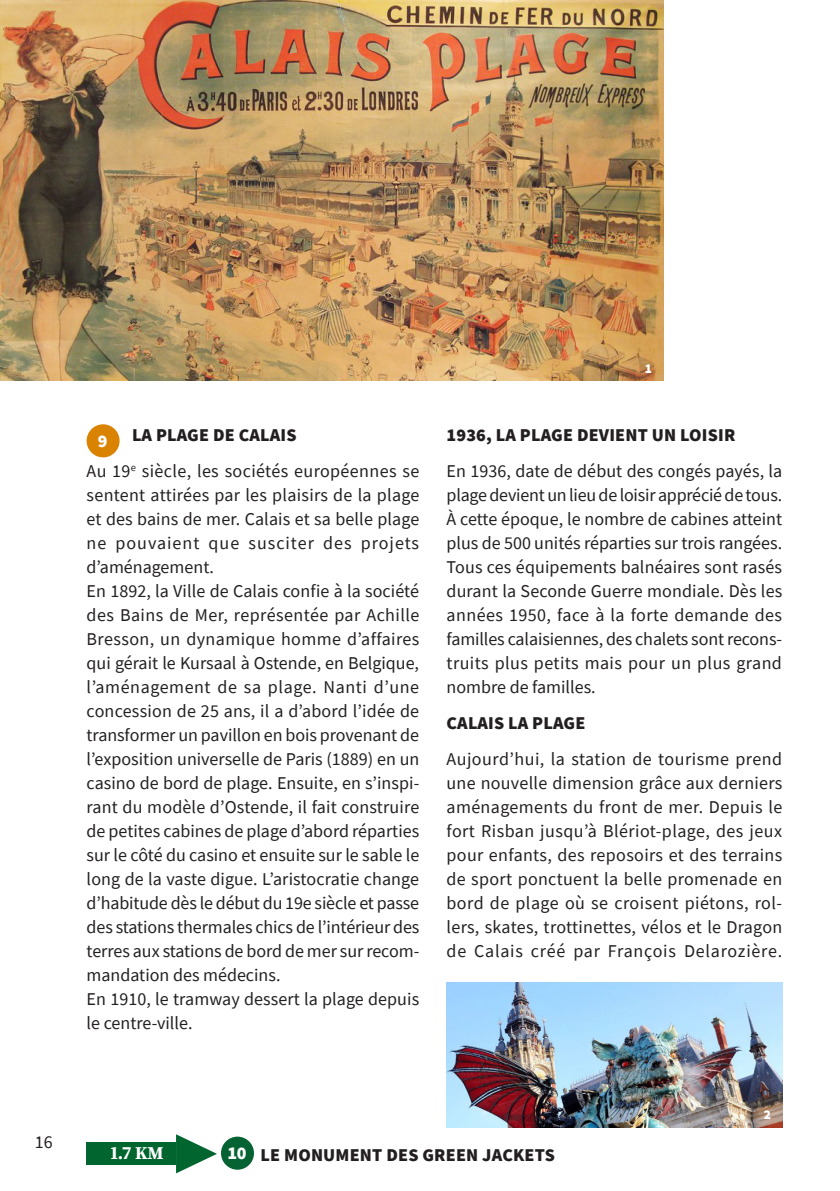
<style>
.page{position:relative;width:840px;height:1191px;background:#fff}
.page>*{position:absolute;margin:0;border:0;box-sizing:border-box;transform-origin:0 0}
.t1{font:18px/24px "Source Sans Pro";letter-spacing:.005em;color:#231f20}
.t2{font:900 18px "Source Sans Pro";letter-spacing:.01em;color:#231f20}
.t3{font:18px "Source Serif Variable";color:#fff}
.t4{font:900 18px "Source Sans Pro";color:#fff}
.t5{font:900 13.4px "Source Sans Pro";color:#fff}
.s1{font-weight:900}
</style>
<div class="page">
<div style="left:86px;top:1142px;width:90px;height:22px;background:#00652e"></div>
<svg style="left:176px;top:1134px;width:41px;height:39px"></svg>
<img style="left:0;top:0;width:662px;height:381px">
<div style="left:87px;top:424px;width:32px;height:33px;background:#d98300;border-radius:50%"></div>
<div style="left:221px;top:1136px;width:33px;height:33px;background:#056333;border-radius:50%"></div>
<img style="left:446px;top:982px;width:335px;height:145px">
<p class="t1" style="left:35px;top:1130px;width:20px">16</p>
<p class="t1" style="left:87px;top:417px;width:334px;line-height:36px;text-indent:45px"><span class="s1">LA PLAGE DE CALAIS<br></span>Au 19<sup>e</sup> siècle, les sociétés européennes se</p>
<p class="t1" style="left:87px;top:483px;width:334px">sentent attirées par les plaisirs de la plage et des bains de mer. Calais et sa belle plage ne pouvaient que susciter des projets d’aménagement.<br>En 1892, la Ville de Calais confie à la société des Bains de Mer, représentée par Achille Bresson, un dynamique homme d’affaires qui gérait le Kursaal à Ostende, en Belgique, l’aménagement de sa plage. Nanti d’une concession de 25 ans, il a d’abord l’idée de transformer un pavillon en bois provenant de l’exposition universelle de Paris (1889) en un casino de bord de plage. Ensuite, en s’inspi&shy;rant du modèle d’Ostende, il fait construire de petites cabines de plage d’abord réparties sur le côté du casino et ensuite sur le sable le long de la vaste digue. L’aristocratie change d’habitude dès le début du 19e siècle et passe des stations thermales chics de l’intérieur des terres aux stations de bord de mer sur recom&shy;mandation des médecins.<br>En 1910, le tramway dessert la plage depuis le centre-ville.</p>
<p class="t4" style="left:98px;top:430px;width:11px">9</p>
<p class="t5" style="left:644px;top:361px;width:9px">1</p>
<p class="t2" style="left:446px;top:424px;width:290px">1936, LA PLAGE DEVIENT UN LOISIR</p>
<p class="t1" style="left:446px;top:459px;width:337px;text-align:justify">En 1936, date de début des congés payés, la plage devient un lieu de loisir apprécié de tous.<br>À cette époque, le nombre de cabines atteint plus de 500 unités réparties sur trois rangées.<br>Tous ces équipements balnéaires sont rasés durant la Seconde Guerre mondiale. Dès les années 1950, face à la forte demande des familles calaisiennes, des chalets sont recons&shy;truits plus petits mais pour un plus grand nombre de familles.</p>
<p class="t2" style="left:446px;top:712px;width:140px">CALAIS LA PLAGE</p>
<p class="t1" style="left:446px;top:747px;width:337px;text-align:justify">Aujourd’hui, la station de tourisme prend une nouvelle dimension grâce aux derniers aménagements du front de mer. Depuis le fort Risban jusqu’à Blériot-plage, des jeux pour enfants, des reposoirs et des terrains de sport ponctuent la belle promenade en bord de plage où se croisent piétons, rol&shy;lers, skates, trottinettes, vélos et le Dragon de Calais créé par François Delarozière.</p>
<p class="t5" style="left:763px;top:1107px;width:9px">2</p>
<p class="t3" style="left:111px;top:1142px;width:54px">1.7 KM</p>
<p class="t4" style="left:227px;top:1142px;width:21px">10</p>
<p class="t2" style="left:260px;top:1144px;width:296px">LE MONUMENT DES GREEN JACKETS</p>
</div>
